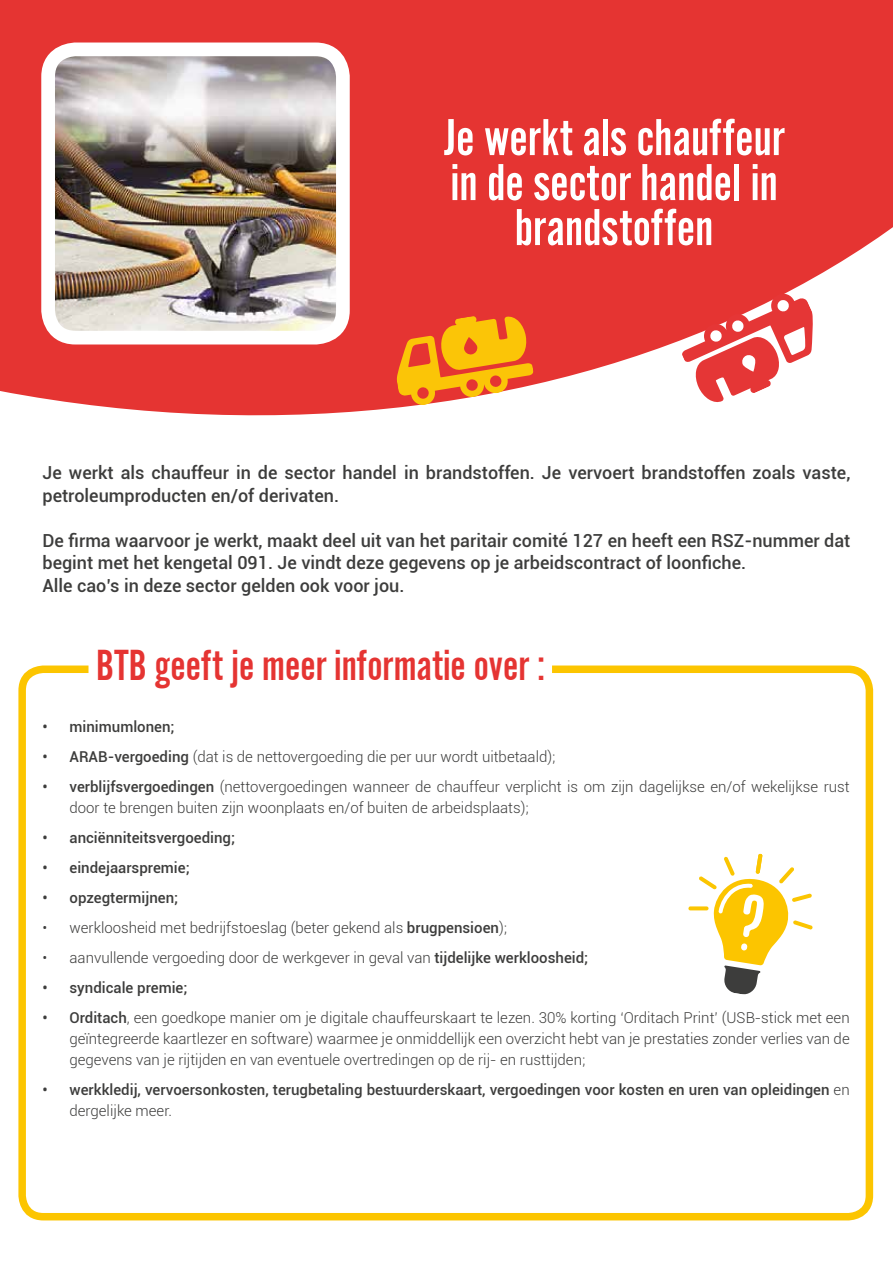
<style>
.page{position:relative;width:893px;height:1263px;background:#fff}
.page>*{position:absolute;margin:0;border:0;box-sizing:border-box;transform-origin:0 0}
.t1{font:54px/45px "Alternate Got No 2 D";color:#fff;text-align:center}
.t2{font:45px "Alternate Got No 2 D";color:#e53432}
.t3{font:500 18px/22.5px "Roboto";color:#3d3d3c}
.t4{font:300 15px/21px "Roboto";color:#3d3d3c}
.t5{font:500 15px/21px "Roboto";color:#3d3d3c}
.s1{font-weight:500}
.s2{font-weight:300}
</style>
<div class="page">
<svg style="left:0;top:0;width:893px;height:416px;background:#e74947"></svg>
<div style="left:18px;top:665px;width:855px;height:555px;border:8px solid #fcc500;border-radius:21px"></div>
<img style="left:48px;top:49px;width:295px;height:289px">
<div style="left:41px;top:43px;width:309px;height:301px;border:14px solid #fff;border-radius:27px"></div>
<svg style="left:688px;top:906px;width:20px;height:4px"></svg>
<svg style="left:699px;top:853px;width:114px;height:142px"></svg>
<svg style="left:681px;top:292px;width:133px;height:111px"></svg>
<svg style="left:396px;top:316px;width:138px;height:90px;background:#f2922e"></svg>
<h1 class="t1" style="left:444px;top:115px;width:342px">Je werkt als chauffeur in de sector handel in brandstoffen</h1>
<p class="t3" style="left:43px;top:461px;width:809px">Je werkt als chauffeur in de sector handel in brandstoffen. Je vervoert brandstoffen zoals vaste, petroleumproducten en/of derivaten.</p>
<p class="t3" style="left:43px;top:528px;width:809px">De firma waarvoor je werkt, maakt deel uit van het paritair comité 127 en heeft een RSZ-nummer dat begint met het kengetal 091. Je vindt deze gegevens op je arbeidscontract of loonfiche.<br>Alle cao’s in deze sector gelden ook voor jou.</p>
<h2 class="t2" style="left:96px;top:641px;width:450px">BTB geeft je meer informatie over :</h2>
<p class="t5" style="left:43px;top:715px;width:134px">• minimumlonen;</p>
<p class="t4" style="left:43px;top:745px;width:514px"><span class="s1">• ARAB-vergoeding</span> (dat is de nettovergoeding die per uur wordt uitbetaald);</p>
<p class="t4" style="left:70px;top:775px;width:782px;text-indent:-27px"><span class="s1">• verblijfsvergoedingen</span> (nettovergoedingen wanneer de chauffeur verplicht is om zijn dagelijkse en/of wekelijkse rust door te brengen buiten zijn woonplaats en/of buiten de arbeidsplaats);</p>
<p class="t5" style="left:43px;top:826px;width:194px">• anciënniteitsvergoeding;</p>
<p class="t5" style="left:43px;top:856px;width:149px">• eindejaarspremie;</p>
<p class="t5" style="left:43px;top:886px;width:137px">• opzegtermijnen;</p>
<p class="t4" style="left:43px;top:916px;width:466px">• werkloosheid met bedrijfstoeslag (beter gekend als <span class="s1">brugpensioen</span>);</p>
<p class="t4" style="left:43px;top:946px;width:547px">• aanvullende vergoeding door de werkgever in geval van <span class="s1">tijdelijke werkloosheid;</span></p>
<p class="t5" style="left:43px;top:976px;width:146px">• syndicale premie;</p>
<p class="t4" style="left:70px;top:1006px;width:782px;text-align:justify;text-indent:-27px"><span class="s1">• Orditach</span>, een goedkope manier om je digitale chauffeurskaart te lezen. 30% korting ‘Orditach Print’ (USB-stick met een geïntegreerde kaartlezer en software) waarmee je onmiddellijk een overzicht hebt van je prestaties zonder verlies van de gegevens van je rijtijden en van eventuele overtredingen op de rij- en rusttijden;</p>
<p class="t5" style="left:70px;top:1078px;width:782px;text-indent:-27px">• werkkledij, vervoersonkosten, terugbetaling bestuurderskaart, vergoedingen voor kosten en uren van opleidingen <span class="s2">en dergelijke meer.</span></p>
</div>
